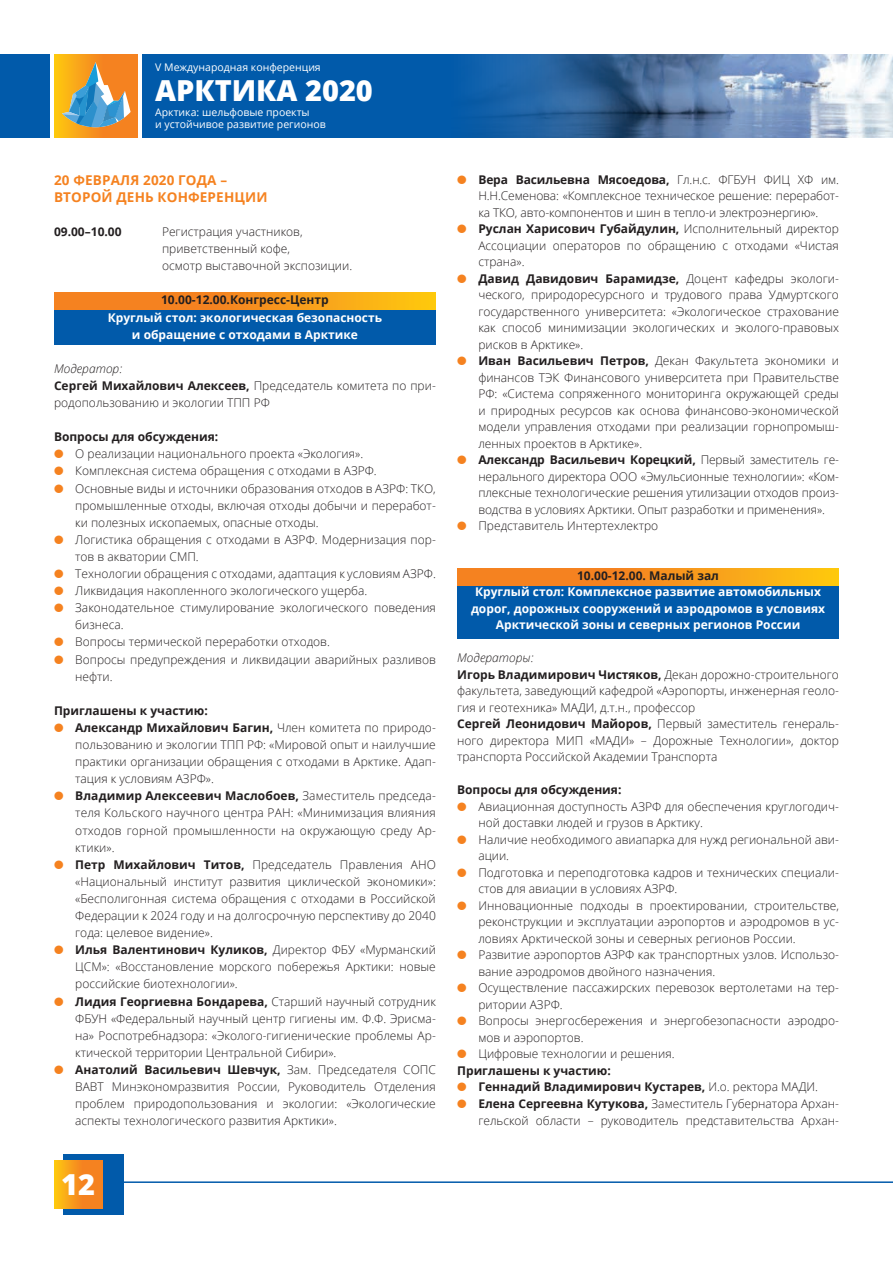
<style>
.page{position:relative;width:893px;height:1263px;background:#fff}
.page>*{position:absolute;margin:0;border:0;box-sizing:border-box;transform-origin:0 0}
.t1{font:800 28.95px "Open Sans";color:#fff}
.t2{font:700 13.5px/17.1px "Open Sans";letter-spacing:.01em;color:#f58220}
.t3{font:300 12px/16.5px "Open Sans";color:#231f20;text-align:justify}
.t4{font:700 12px/16.5px "Open Sans";color:#fff;text-align:center}
.t5{font:700 12px "Open Sans";color:#231f20}
.t6{font:italic 300 12px "Open Sans";color:#231f20}
.t7{font:10.5px/12.6px "Open Sans";color:#fff}
.s1{font-weight:700}
.s2{color:#f58220}
.s3{font-weight:300}
</style>
<div class="page">
<div style="left:54px;top:292px;width:382px;height:52px;background:#015aaa"></div>
<div style="left:457px;top:568px;width:382px;height:70px;background:#015aaa"></div>
<svg style="left:54px;top:292px;width:382px;height:18px;background:#f7961b"></svg>
<svg style="left:457px;top:568px;width:382px;height:17px;background:#f7961b"></svg>
<hr style="left:115px;top:1181px;width:778px;height:2px;background:#015aaa">
<div style="left:142px;top:54px;width:751px;height:83px;background:#015aaa"></div>
<svg style="left:54px;top:54px;width:83px;height:83px;background:#f89d19"></svg>
<div style="left:0;top:54px;width:49px;height:83px;background:#015aaa"></div>
<div style="left:63px;top:1155px;width:61px;height:60px;background:#015aaa"></div>
<img style="left:470px;top:54px;width:423px;height:83px">
<svg style="left:54px;top:1161px;width:48px;height:48px;background:#f7971b"></svg>
<svg style="left:62px;top:62px;width:69px;height:65px;background:#aba078"></svg>
<p class="t7" style="left:155px;top:61px;width:167px">V Международная конференция</p>
<p class="t7" style="left:155px;top:105px;width:172px">Арктика: шельфовые проекты<br>и устойчивое развитие регионов</p>
<p class="t1" style="left:155px;top:68px;width:219px">АРКТИКА 2020</p>
<p class="t2" style="left:54px;top:171px;width:215px">20 ФЕВРАЛЯ 2020 ГОДА –<br>ВТОРОЙ ДЕНЬ КОНФЕРЕНЦИИ</p>
<p class="t5" style="left:54px;top:223px;width:69px">09.00–10.00</p>
<p class="t3" style="left:162px;top:223px;width:192px;line-height:17.1px;text-align:left">Регистрация участников, приветственный кофе,<br>осмотр выставочной экспозиции.</p>
<p class="t5" style="left:161px;top:292px;width:169px">10.00-12.00.Конгресс-Центр</p>
<p class="t4" style="left:108px;top:308px;width:276px;line-height:17.1px">Круглый стол: экологическая безопасность и обращение с отходами в Арктике</p>
<p class="t6" style="left:54px;top:360px;width:70px">Модератор:</p>
<p class="t3" style="left:54px;top:377px;width:383px;line-height:17.1px"><span class="s1">Сергей Михайлович Алексеев,</span> Председатель комитета по при&shy;родопользованию и экологии ТПП РФ</p>
<p class="t5" style="left:54px;top:428px;width:166px">Вопросы для обсуждения:</p>
<p class="t3" style="left:54px;top:445px;width:311px"><span class="s2">●</span> О реализации национального проекта «Экология».</p>
<p class="t3" style="left:54px;top:462px;width:324px"><span class="s2">●</span> Комплексная система обращения с отходами в АЗРФ.</p>
<p class="t3" style="left:75px;top:479px;width:362px;line-height:17.1px;text-indent:-21px"><span class="s2">●</span> Основные виды и источники образования отходов в АЗРФ: ТКО, промышленные отходы, включая отходы добычи и переработ&shy;ки полезных ископаемых, опасные отходы.</p>
<p class="t3" style="left:75px;top:531px;width:362px;line-height:17.1px;text-indent:-21px"><span class="s2">●</span> Логистика обращения с отходами в АЗРФ. Модернизация пор&shy;тов в акватории СМП.</p>
<p class="t3" style="left:54px;top:565px;width:383px"><span class="s2">●</span> Технологии обращения с отходами, адаптация к условиям АЗРФ.</p>
<p class="t3" style="left:54px;top:582px;width:315px"><span class="s2">●</span> Ликвидация накопленного экологического ущерба.</p>
<p class="t3" style="left:75px;top:599px;width:362px;line-height:17.1px;text-indent:-21px"><span class="s2">●</span> Законодательное стимулирование экологического поведения бизнеса.</p>
<p class="t3" style="left:54px;top:633px;width:277px"><span class="s2">●</span> Вопросы термической переработки отходов.</p>
<p class="t3" style="left:75px;top:650px;width:362px;line-height:17.1px;text-indent:-21px"><span class="s2">●</span> Вопросы предупреждения и ликвидации аварийных разливов нефти.</p>
<p class="t5" style="left:54px;top:702px;width:155px">Приглашены к участию:</p>
<p class="t3" style="left:75px;top:719px;width:362px;line-height:17.1px;text-indent:-21px"><span class="s2">●</span> <span class="s1">Александр Михайлович Багин,</span> Член комитета по природо&shy;пользованию и экологии ТПП РФ: «Мировой опыт и наилучшие практики организации обращения с отходами в Арктике. Адап&shy;тация к условиям АЗРФ».</p>
<p class="t3" style="left:75px;top:787px;width:362px;line-height:17.1px;text-indent:-21px"><span class="s2">●</span> <span class="s1">Владимир Алексеевич Маслобоев,</span> Заместитель председа&shy;теля Кольского научного центра РАН: «Минимизация влияния отходов горной промышленности на окружающую среду Ар&shy;ктики».</p>
<p class="t3" style="left:75px;top:855px;width:362px;line-height:17.1px;text-indent:-21px"><span class="s2">●</span> <span class="s1">Петр Михайлович Титов,</span> Председатель Правления АНО «Национальный институт развития циклической экономики»: «Бесполигонная система обращения с отходами в Российской Федерации к 2024 году и на долгосрочную перспективу до 2040 года: целевое видение».</p>
<p class="t3" style="left:75px;top:941px;width:362px;line-height:17.1px;text-indent:-21px"><span class="s2">●</span> <span class="s1">Илья Валентинович Куликов,</span> Директор ФБУ «Мурманский ЦСМ»: «Восстановление морского побережья Арктики: новые российские биотехнологии».</p>
<p class="t3" style="left:75px;top:992px;width:362px;line-height:17.1px;text-indent:-21px"><span class="s2">●</span> <span class="s1">Лидия Георгиевна Бондарева,</span> Старший научный сотрудник ФБУН «Федеральный научный центр гигиены им. Ф.Ф. Эрисма&shy;на» Роспотребнадзора: «Эколого-гигиенические проблемы Ар&shy;ктической территории Центральной Сибири».</p>
<p class="t3" style="left:75px;top:1061px;width:362px;line-height:17.1px;text-indent:-21px"><span class="s2">●</span> <span class="s1">Анатолий Васильевич Шевчук,</span> Зам. Председателя СОПС ВАВТ Минэкономразвития России, Руководитель Отделения проблем природопользования и экологии: «Экологические аспекты технологического развития Арктики».</p>
<p class="t1" style="left:61px;top:1163px;width:35px">12</p>
<p class="t3" style="left:478px;top:171px;width:362px;text-indent:-21px"><span class="s2">●</span> <span class="s1">Вера Васильевна Мясоедова,</span> Гл.н.с. ФГБУН ФИЦ ХФ им.<br>Н.Н.Семенова: «Комплексное техническое решение: переработ&shy;ка ТКО, авто-компонентов и шин в тепло-и электроэнергию».</p>
<p class="t3" style="left:478px;top:220px;width:362px;text-indent:-21px"><span class="s2">●</span> <span class="s1">Руслан Харисович Губайдулин,</span> Исполнительный директор Ассоциации операторов по обращению с отходами «Чистая страна».</p>
<p class="t3" style="left:478px;top:270px;width:362px;text-indent:-21px"><span class="s2">●</span> <span class="s1">Давид Давидович Барамидзе,</span> Доцент кафедры экологи&shy;ческого, природоресурсного и трудового права Удмуртского государственного университета: «Экологическое страхование как способ минимизации экологических и эколого-правовых рисков в Арктике».</p>
<p class="t3" style="left:478px;top:352px;width:362px;text-indent:-21px"><span class="s2">●</span> <span class="s1">Иван Васильевич Петров,</span> Декан Факультета экономики и финансов ТЭК Финансового университета при Правительстве РФ: «Система сопряженного мониторинга окружающей среды и природных ресурсов как основа финансово-экономической модели управления отходами при реализации горнопромыш&shy;ленных проектов в Арктике».</p>
<p class="t3" style="left:478px;top:451px;width:362px;text-indent:-21px"><span class="s2">●</span> <span class="s1">Александр Васильевич Корецкий,</span> Первый заместитель ге&shy;нерального директора ООО «Эмульсионные технологии»: «Ком&shy;плексные технологические решения утилизации отходов произ&shy;водства в условиях Арктики. Опыт разработки и применения».</p>
<p class="t3" style="left:457px;top:517px;width:203px"><span class="s2">●</span> Представитель Интертехлектро</p>
<p class="t5" style="left:577px;top:567px;width:143px">10.00-12.00. Малый зал</p>
<p class="t4" style="left:471px;top:583px;width:356px">Круглый стол: Комплексное развитие автомобильных дорог, дорожных сооружений и аэродромов в условиях<br>Арктической зоны и северных регионов России</p>
<p class="t6" style="left:457px;top:649px;width:78px">Модераторы:</p>
<p class="t3" style="left:457px;top:666px;width:383px"><span class="s1">Игорь Владимирович Чистяков,</span> Декан дорожно-строительного факультета, заведующий кафедрой «Аэропорты, инженерная геоло&shy;гия и геотехника» МАДИ, д.т.н., профессор</p>
<p class="t3" style="left:457px;top:715px;width:383px"><span class="s1">Сергей Леонидович Майоров,</span> Первый заместитель генераль&shy;ного директора МИП «МАДИ» – Дорожные Технологии», доктор транспорта Российской Академии Транспорта</p>
<p class="t5" style="left:457px;top:781px;width:166px">Вопросы для обсуждения:</p>
<p class="t3" style="left:478px;top:798px;width:362px;text-indent:-21px"><span class="s2">●</span> Авиационная доступность АЗРФ для обеспечения круглогодич&shy;ной доставки людей и грузов в Арктику.</p>
<p class="t3" style="left:478px;top:831px;width:362px;text-indent:-21px"><span class="s2">●</span> Наличие необходимого авиапарка для нужд региональной ави&shy;ации.</p>
<p class="t3" style="left:478px;top:864px;width:362px;text-indent:-21px"><span class="s2">●</span> Подготовка и переподготовка кадров и технических специали&shy;стов для авиации в условиях АЗРФ.</p>
<p class="t3" style="left:478px;top:897px;width:362px;text-indent:-21px"><span class="s2">●</span> Инновационные подходы в проектировании, строительстве, реконструкции и эксплуатации аэропортов и аэродромов в ус&shy;ловиях Арктической зоны и северных регионов России.</p>
<p class="t3" style="left:478px;top:946px;width:362px;text-indent:-21px"><span class="s2">●</span> Развитие аэропортов АЗРФ как транспортных узлов. Использо&shy;вание аэродромов двойного назначения.</p>
<p class="t3" style="left:478px;top:979px;width:362px;text-indent:-21px"><span class="s2">●</span> Осуществление пассажирских перевозок вертолетами на тер&shy;ритории АЗРФ.</p>
<p class="t3" style="left:478px;top:1012px;width:362px;text-indent:-21px"><span class="s2">●</span> Вопросы энергосбережения и энергобезопасности аэродро&shy;мов и аэропортов.</p>
<p class="t3" style="left:457px;top:1045px;width:219px"><span class="s2">●</span> Цифровые технологии и решения.</p>
<p class="t5" style="left:457px;top:1062px;width:155px">Приглашены к участию:</p>
<p class="t5" style="left:457px;top:1078px;width:362px"><span class="s2">●</span> Геннадий Владимирович Кустарев, <span class="s3">И.о. ректора МАДИ.</span></p>
<p class="t3" style="left:457px;top:1095px;width:383px;line-height:17.1px;text-align:right"><span class="s2">●</span> <span class="s1">Елена Сергеевна Кутукова,</span> Заместитель Губернатора Архан&shy;гельской области – руководитель представительства Архан-</p>
</div>
